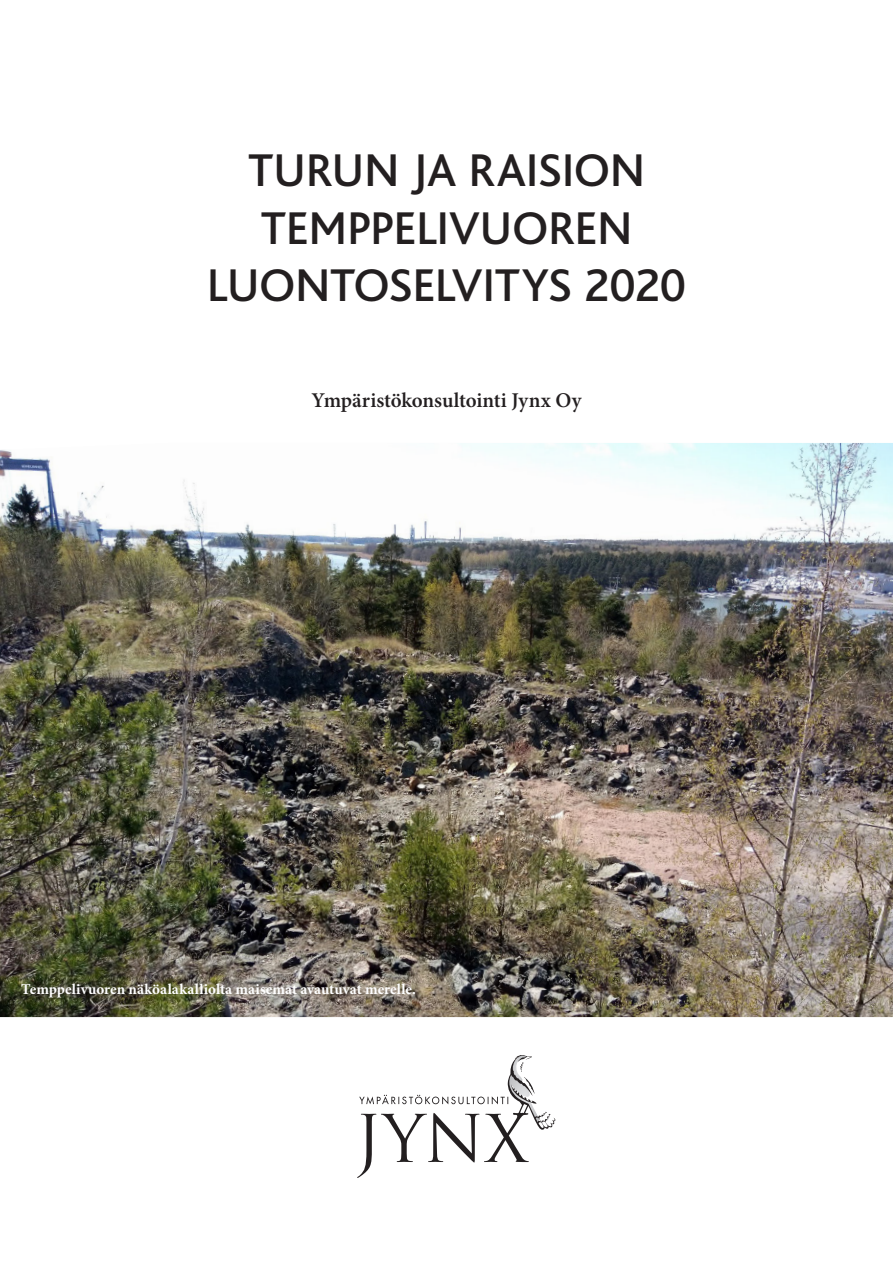
<style>
.page{position:relative;width:893px;height:1263px;background:#fff}
.page>*{position:absolute;margin:0;border:0;box-sizing:border-box;transform-origin:0 0}
.t1{font:500 48px/57.6px "Bliss";color:#231f20;text-align:center}
.t2{font:600 21px "Minion Pro";letter-spacing:-.005em;color:#231f20}
.t3{font:700 15px "Minion Pro";letter-spacing:.005em;color:#fff}
</style>
<div class="page">
<img style="left:0;top:443px;width:893px;height:574px">
<svg style="left:357px;top:1055px;width:199px;height:123px"></svg>
<h1 class="t1" style="left:207px;top:143px;width:480px">TURUN JA RAISION<br>TEMPPELIVUOREN<br>LUONTOSELVITYS 2020</h1>
<h2 class="t2" style="left:311px;top:387px;width:272px">Ympäristökonsultointi Jynx Oy</h2>
<p class="t3" style="left:21px;top:980px;width:396px">Temppelivuoren näköalakalliolta maisemat avautuvat merelle.</p>
</div>
